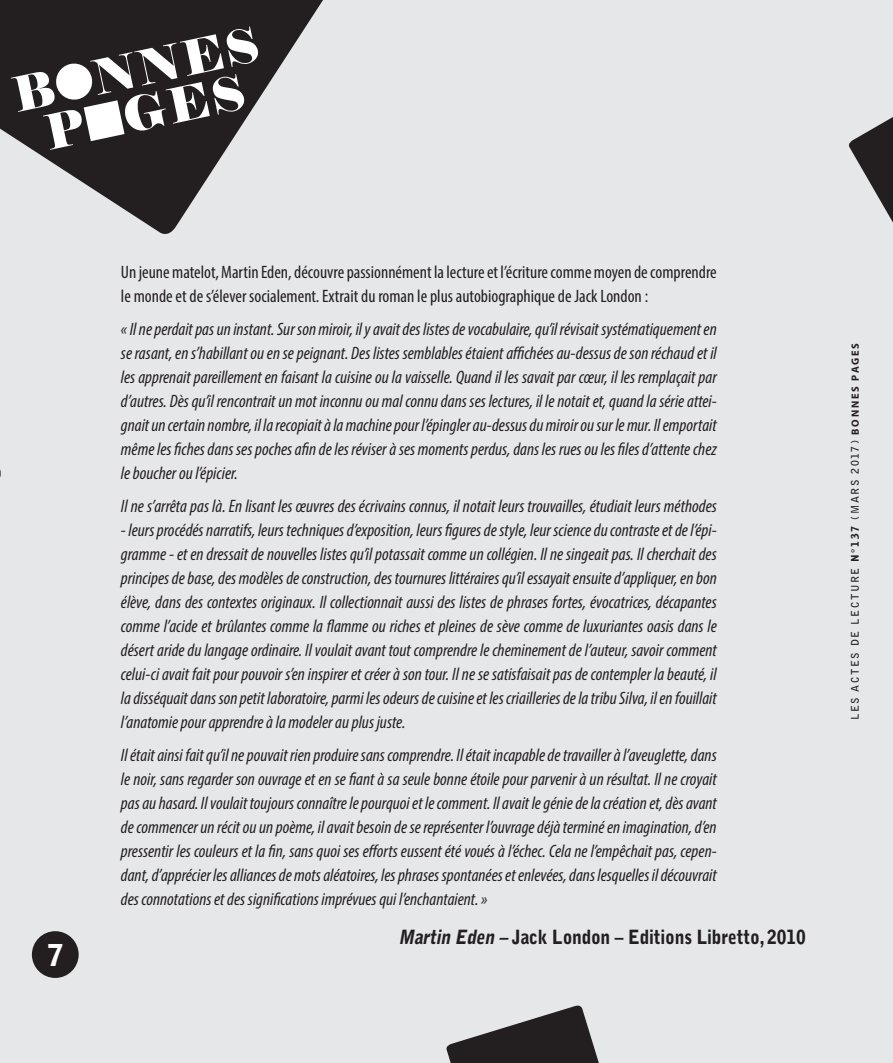
<style>
.page{position:relative;width:893px;height:1063px;background:#e6e7e9}
.page>*{position:absolute;margin:0;border:0;box-sizing:border-box;transform-origin:0 0}
.t1{font:47.85px/43.8px "Elephant";color:#fff;text-align:center}
.t2{font:900 30px "Bell Gothic Std";color:#fff}
.t3{font:900 19.5px "Bell Gothic Std";letter-spacing:-.01em;color:#231f20;scale:.9 1}
.t4{font:italic condensed 18px/24px "Myriad Pro";color:#231f20;text-align:justify}
.t5{font:condensed 18px/24px "Myriad Pro";color:#231f20}
.t6{font:700 10.5px "Bell Gothic Std";letter-spacing:.15em;color:#231f20}
.s1{font-style:italic}
.s2{font-weight:900}
.s3{font-family:"Myriad Pro"}
</style>
<div class="page">
<svg style="left:0;top:0;width:323px;height:234px;fill:#231f20"></svg>
<svg style="left:54px;top:62px;width:71px;height:79px;background:#797677"></svg>
<svg style="left:446px;top:1005px;width:153px;height:58px"></svg>
<svg style="left:849px;top:117px;width:44px;height:106px"></svg>
<div style="left:32px;top:931px;width:47px;height:47px;background:#231f20;border-radius:50%"></div>
<p class="t1" style="left:9px;top:75px;width:252px;rotate:-12deg">B NNES<br>P GES</p>
<p class="t2" style="left:47px;top:938px;width:18px">7</p>
<p class="t5" style="left:121px;top:260px;width:597px">Un jeune matelot, Martin Eden, découvre passionnément la lecture et l’écriture comme moyen de comprendre le monde et de s’élever socialement. Extrait du roman le plus autobiographique de Jack London :</p>
<p class="t4" style="left:121px;top:317px;width:597px">« Il ne perdait pas un instant. Sur son miroir, il y avait des listes de vocabulaire, qu’il révisait systématiquement en se rasant, en s’habillant ou en se peignant. Des listes semblables étaient affichées au-dessus de son réchaud et il les apprenait pareillement en faisant la cuisine ou la vaisselle. Quand il les savait par cœur, il les remplaçait par d’autres. Dès qu’il rencontrait un mot inconnu ou mal connu dans ses lectures, il le notait et, quand la série attei&shy;gnait un certain nombre, il la recopiait à la machine pour l’épingler au-dessus du miroir ou sur le mur. Il emportait même les fiches dans ses poches afin de les réviser à ses moments perdus, dans les rues ou les files d’attente chez le boucher ou l’épicier.</p>
<p class="t4" style="left:121px;top:494px;width:597px">Il ne s’arrêta pas là. En lisant les œuvres des écrivains connus, il notait leurs trouvailles, étudiait leurs méthodes</p>
<p class="t4" style="left:121px;top:518px;width:597px">- leurs procédés narratifs, leurs techniques d’exposition, leurs figures de style, leur science du contraste et de l’épi&shy;gramme - et en dressait de nouvelles listes qu’il potassait comme un collégien. Il ne singeait pas. Il cherchait des principes de base, des modèles de construction, des tournures littéraires qu’il essayait ensuite d’appliquer, en bon élève, dans des contextes originaux. Il collectionnait aussi des listes de phrases fortes, évocatrices, décapantes comme l’acide et brûlantes comme la flamme ou riches et pleines de sève comme de luxuriantes oasis dans le désert aride du langage ordinaire. Il voulait avant tout comprendre le cheminement de l’auteur, savoir comment celui-ci avait fait pour pouvoir s’en inspirer et créer à son tour. Il ne se satisfaisait pas de contempler la beauté, il la disséquait dans son petit laboratoire, parmi les odeurs de cuisine et les criailleries de la tribu Silva, il en fouillait l’anatomie pour apprendre à la modeler au plus juste.</p>
<p class="t4" style="left:121px;top:743px;width:597px">Il était ainsi fait qu’il ne pouvait rien produire sans comprendre. Il était incapable de travailler à l’aveuglette, dans le noir, sans regarder son ouvrage et en se fiant à sa seule bonne étoile pour parvenir à un résultat. Il ne croyait pas au hasard. Il voulait toujours connaître le pourquoi et le comment. Il avait le génie de la création et, dès avant de commencer un récit ou un poème, il avait besoin de se représenter l’ouvrage déjà terminé en imagination, d’en pressentir les couleurs et la fin, sans quoi ses efforts eussent été voués à l’échec. Cela ne l’empêchait pas, cepen&shy;dant, d’apprécier les alliances de mots aléatoires, les phrases spontanées et enlevées, dans lesquelles il découvrait des connotations et des significations imprévues qui l’enchantaient. »</p>
<p class="t3" style="left:399px;top:926px;width:454px"><span class="s1">Martin Eden –</span> Jack London – Editions Libretto, 2010</p>
<p class="t6" style="left:849px;top:720px;width:379px;rotate:-90deg">LES ACTES DE LECTURE <span class="s2">N°137</span> (MARS 2017) <span class="s3">BONNES PAGES</span></p>
</div>
